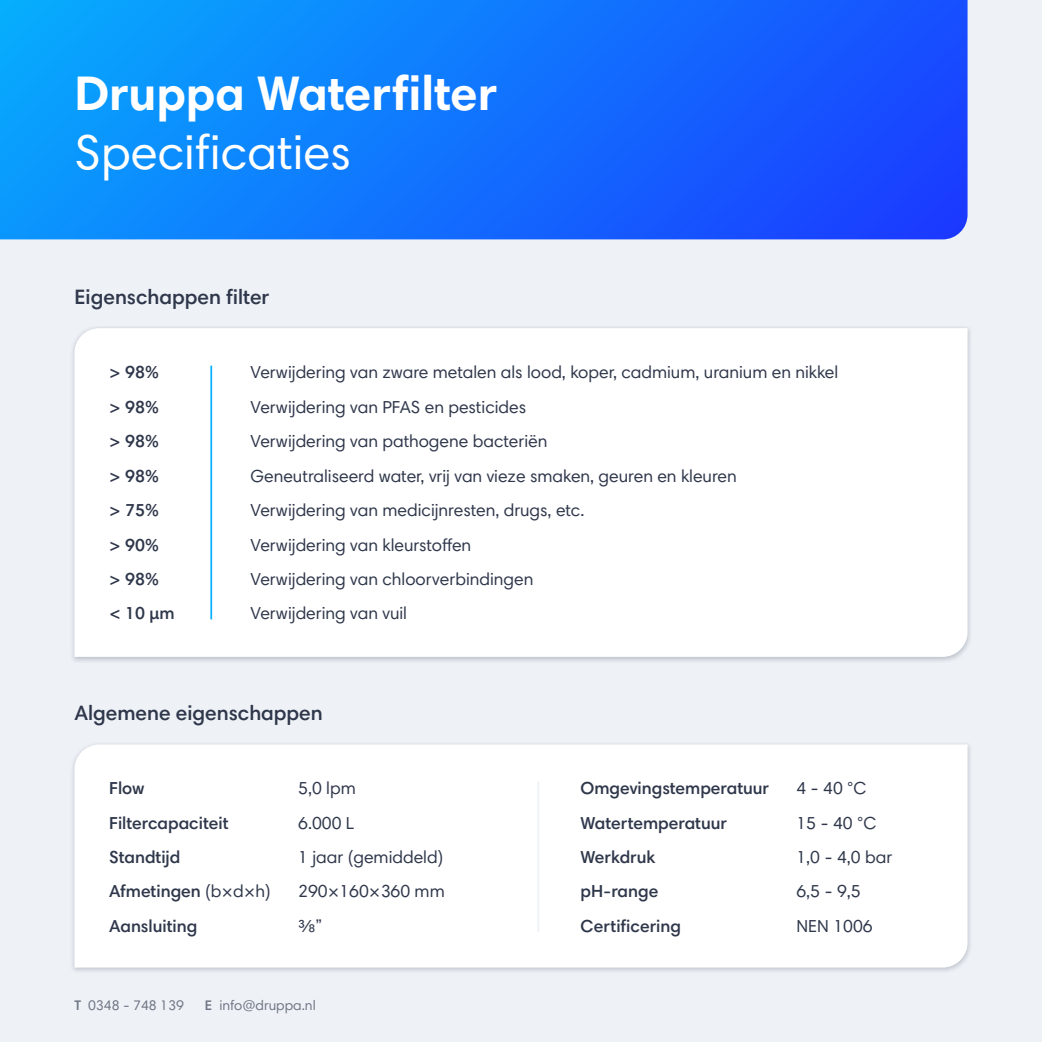
<style>
.page{position:relative;width:1042px;height:1042px;background:#eef1f6}
.page>*{position:absolute;margin:0;border:0;box-sizing:border-box;transform-origin:0 0}
.t1{font:700 49px "Harmonia Sans Std";color:#fff}
.t2{font:49px "Harmonia Sans Std";color:#fff}
.t3{font:600 21px "Harmonia Sans Std";color:#2f374b}
.t4{font:17.5px/34.5px "Harmonia Sans Std";color:#2f374b}
.t5{font:600 17.5px/34.5px "Harmonia Sans Std";color:#2f374b}
.t6{font:14px "Harmonia Sans Std";color:#2f374b}
.s1{font-weight:400}
.s2{font-weight:600}
</style>
<div class="page">
<div style="left:71px;top:742px;width:901px;height:231px;background:#2a364b;opacity:.25"></div>
<div style="left:74px;top:744px;width:893px;height:223px;background:#fff"></div>
<div style="left:71px;top:326px;width:901px;height:337px;background:#2a364b;opacity:.25"></div>
<div style="left:74px;top:328px;width:893px;height:329px;background:#fff"></div>
<svg style="left:0;top:0;width:967px;height:239px;background:#1072fd"></svg>
<hr style="left:210px;top:366px;width:2px;height:253px;background:#06b0fd">
<hr style="left:537px;top:781px;width:2px;height:151px;background:#eef1f6">
<h1 class="t1" style="left:74px;top:63px;width:424px">Druppa Waterfilter</h1>
<h1 class="t2" style="left:74px;top:122px;width:278px">Specificaties</h1>
<p class="t3" style="left:74px;top:283px;width:197px">Eigenschappen filter</p>
<p class="t5" style="left:109px;top:355px;width:67px">&gt; 98% &gt; 98% &gt; 98% &gt; 98% &gt; 75% &gt; 90% &gt; 98% &lt; 10 μm</p>
<p class="t4" style="left:251px;top:355px;width:589px">Verwijdering van zware metalen als lood, koper, cadmium, uranium en nikkel Verwijdering van PFAS en pesticides<br>Verwijdering van pathogene bacteriën<br>Geneutraliseerd water, vrij van vieze smaken, geuren en kleuren<br>Verwijdering van medicijnresten, drugs, etc.<br>Verwijdering van kleurstoffen<br>Verwijdering van chloorverbindingen<br>Verwijdering van vuil</p>
<p class="t3" style="left:74px;top:700px;width:250px">Algemene eigenschappen</p>
<p class="t5" style="left:109px;top:770px;width:37px">Flow</p>
<p class="t4" style="left:298px;top:771px;width:59px">5,0 lpm</p>
<p class="t5" style="left:109px;top:805px;width:121px">Filtercapaciteit</p>
<p class="t4" style="left:298px;top:805px;width:58px">6.000 L</p>
<p class="t5" style="left:109px;top:839px;width:73px">Standtijd</p>
<p class="t4" style="left:298px;top:839px;width:147px">1 jaar (gemiddeld)</p>
<p class="t5" style="left:109px;top:874px;width:163px">Afmetingen <span class="s1">(b×d×h)</span></p>
<p class="t4" style="left:298px;top:874px;width:148px">290×160×360 mm</p>
<p class="t5" style="left:109px;top:908px;width:90px">Aansluiting</p>
<p class="t4" style="left:298px;top:908px;width:25px">⅜”</p>
<p class="t6" style="left:74px;top:996px;width:111px"><span class="s2">T</span> 0348 - 748 139</p>
<p class="t6" style="left:205px;top:996px;width:112px"><span class="s2">E</span> info@druppa.nl</p>
<p class="t5" style="left:580px;top:770px;width:190px">Omgevingstemperatuur<br>Watertemperatuur<br>Werkdruk<br>pH-range<br>Certificering</p>
<p class="t4" style="left:796px;top:771px;width:97px">4 - 40 °C<br>15 - 40 °C<br>1,0 - 4,0 bar<br>6,5 - 9,5<br>NEN 1006</p>
</div>
